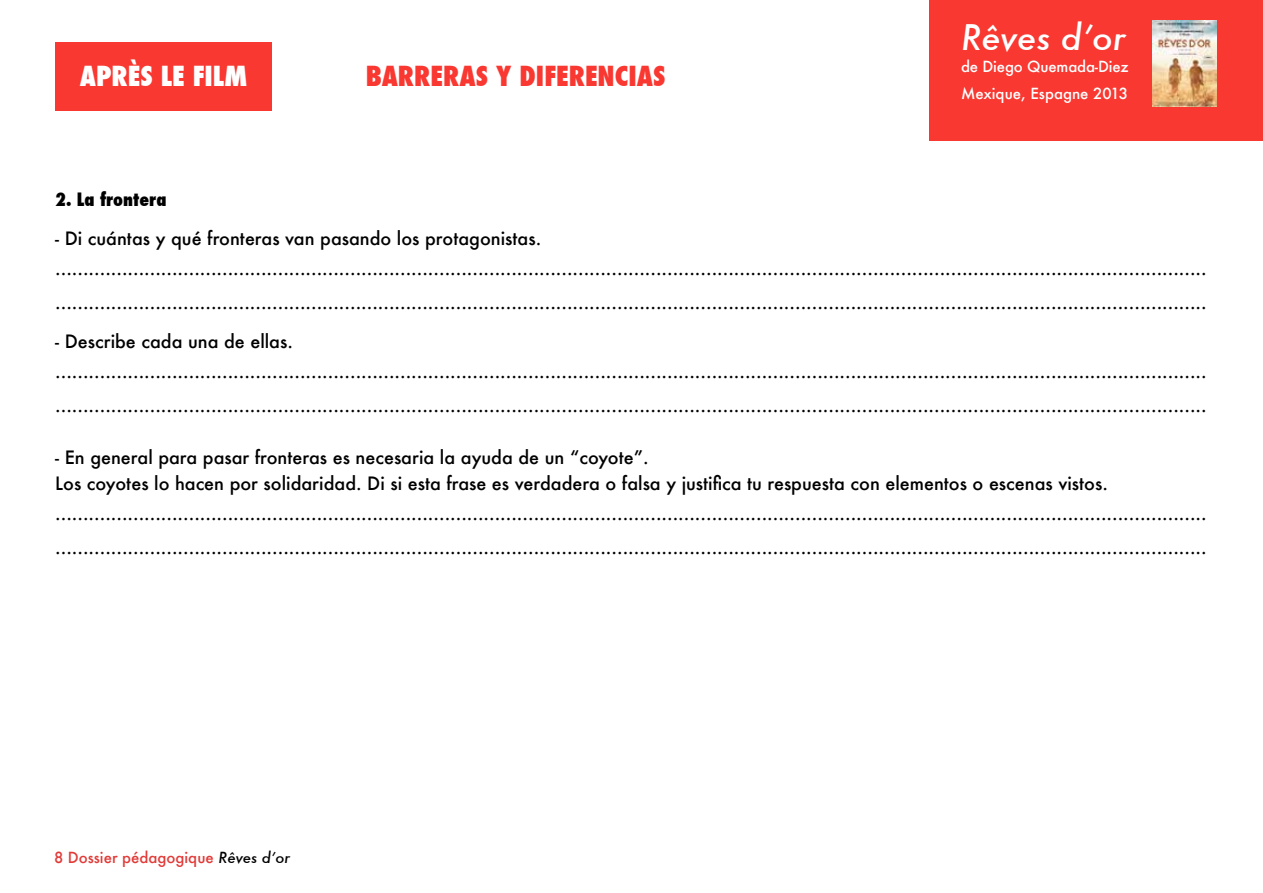
<style>
.page{position:relative;width:1263px;height:893px;background:#fff}
.page>*{position:absolute;margin:0;border:0;box-sizing:border-box;transform-origin:0 0}
.t1{font:italic 500 34.5px "Futura";color:#fff}
.t2{font:800 condensed 27px "Futura";color:#f83831}
.t3{font:800 condensed 27px "Futura";color:#fff}
.t4{font:500 18px/30.2px "Futura";color:#000}
.t5{font:800 condensed 18px "Futura";color:#000}
.t6{font:500 15px/27px "Futura";letter-spacing:-.01em;color:#fff}
.t7{font:500 15px "Futura";color:#e13b38}
.s1{font-style:italic;color:#000}
</style>
<div class="page">
<div style="left:55px;top:43px;width:217px;height:68px;background:#f83831"></div>
<div style="left:929px;top:0;width:334px;height:140px;background:#f83831"></div>
<img style="left:1152px;top:20px;width:65px;height:87px">
<h2 class="t3" style="left:80px;top:58px;width:169px">APRÈS LE FILM</h2>
<h2 class="t2" style="left:366px;top:58px;width:301px">BARRERAS Y DIFERENCIAS</h2>
<h1 class="t1" style="left:961px;top:13px;width:167px">Rêves d’or</h1>
<p class="t6" style="left:961px;top:53px;width:169px">de Diego Quemada-Diez<br>Mexique, Espagne 2013</p>
<p class="t5" style="left:55px;top:187px;width:113px">2. La frontera</p>
<p class="t4" style="left:55px;top:223px;width:1153px">- Di cuántas y qué fronteras van pasando los protagonistas. ...............................................................................................................................................................................................................</p>
<p class="t4" style="left:55px;top:287px;width:1153px">...............................................................................................................................................................................................................</p>
<p class="t4" style="left:55px;top:326px;width:1153px">- Describe cada una de ellas. ...............................................................................................................................................................................................................</p>
<p class="t4" style="left:55px;top:390px;width:1153px">...............................................................................................................................................................................................................</p>
<p class="t4" style="left:55px;top:444px;width:1054px;line-height:25.8px">- En general para pasar fronteras es necesaria la ayuda de un “coyote”.<br>Los coyotes lo hacen por solidaridad. Di si esta frase es verdadera o falsa y justifica tu respuesta con elementos o escenas vistos.</p>
<p class="t4" style="left:55px;top:496px;width:1153px;line-height:34.3px">............................................................................................................................................................................................................... ...............................................................................................................................................................................................................</p>
<p class="t7" style="left:54px;top:847px;width:238px">8 Dossier pédagogique <span class="s1">Rêves d’or</span></p>
</div>
